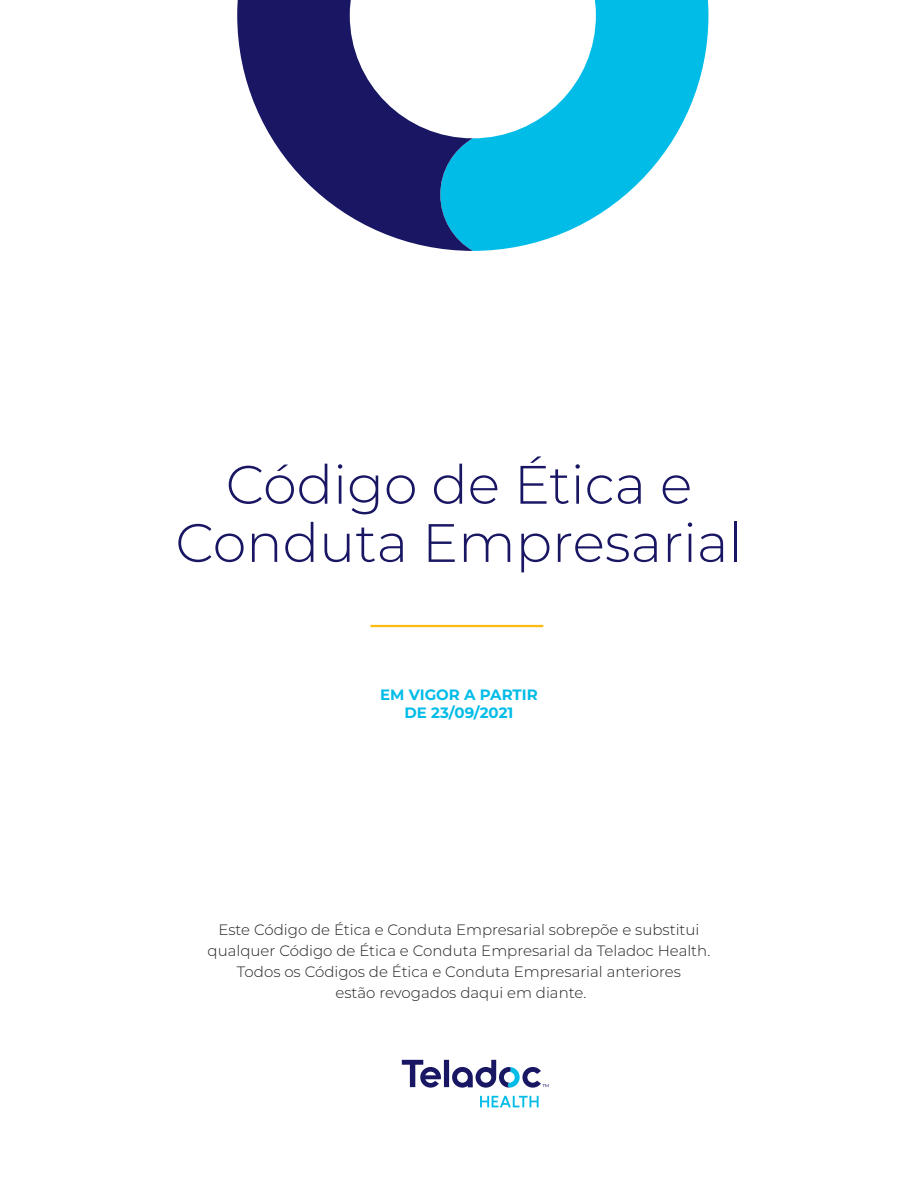
<style>
.page{position:relative;width:918px;height:1188px;background:#fff}
.page>*{position:absolute;margin:0;border:0;box-sizing:border-box;transform-origin:0 0}
.t1{font:300 54px/58.2px "Montserrat";color:#191664;text-align:center}
.t2{font:300 15px/21px "Montserrat";color:#231f20;text-align:center}
.t3{font:700 15px/18px "Montserrat";color:#02bce8;text-align:center}
</style>
<div class="page">
<svg style="left:505px;top:0;width:203px;height:249px;fill:#02bce8"></svg>
<svg style="left:237px;top:0;width:268px;height:251px"></svg>
<hr style="left:370px;top:625px;width:173px;height:2px;background:#fcba13">
<svg style="left:402px;top:1060px;width:147px;height:47px"></svg>
<p class="t1" style="left:175px;top:454px;width:569px">Código de Ética e<br>Conduta Empresarial</p>
<p class="t3" style="left:380px;top:685px;width:159px">EM VIGOR A PARTIR<br>DE 23/09/2021</p>
<p class="t2" style="left:208px;top:918px;width:504px">Este Código de Ética e Conduta Empresarial sobrepõe e substitui qualquer Código de Ética e Conduta Empresarial da Teladoc Health.<br>Todos os Códigos de Ética e Conduta Empresarial anteriores<br>estão revogados daqui em diante.</p>
</div>
